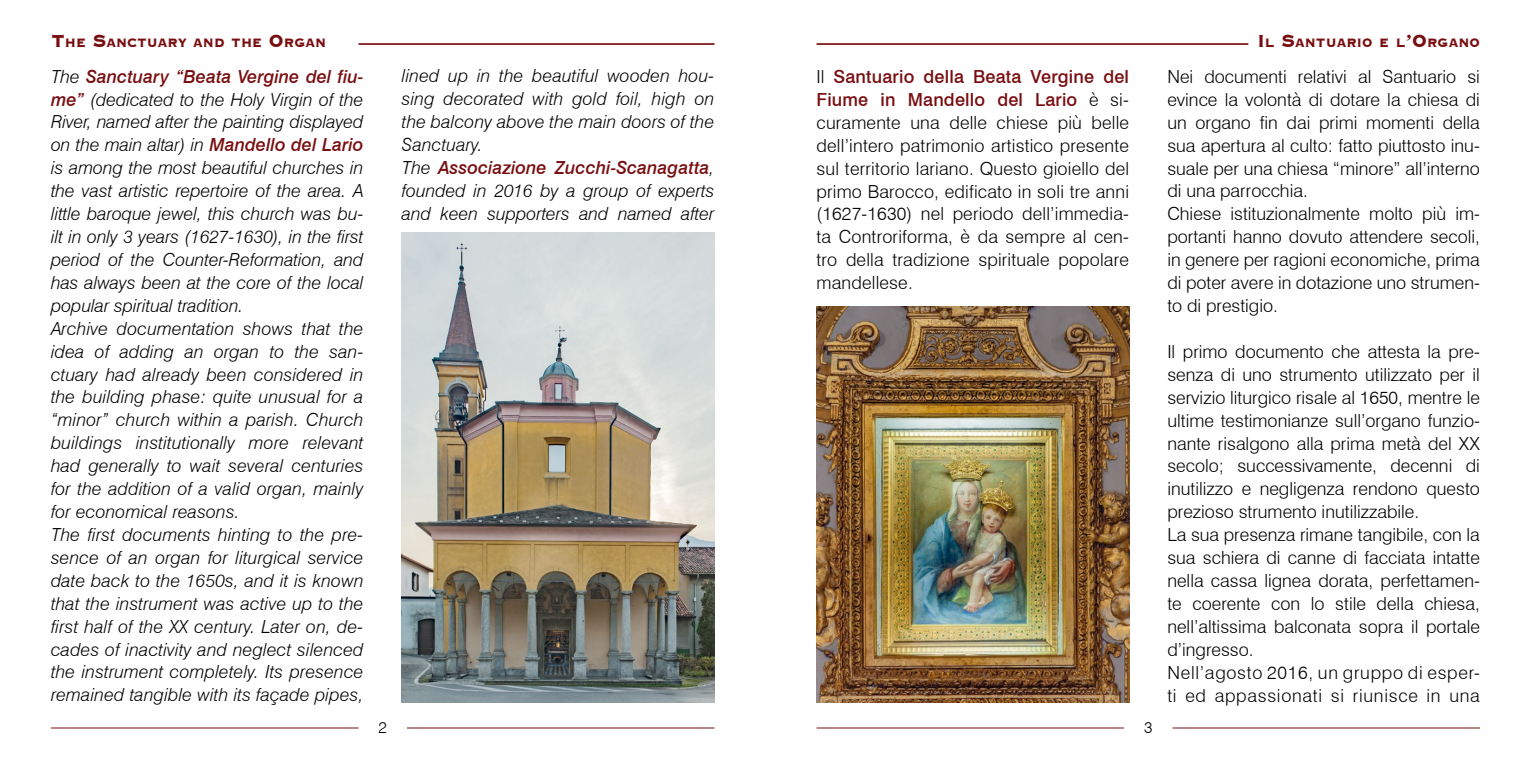
<style>
.page{position:relative;width:1531px;height:766px;background:#fff}
.page>*{position:absolute;margin:0;border:0;box-sizing:border-box;transform-origin:0 0}
.t1{font:300 18px/22.9px "Swiss 721 BT";color:#000}
.t2{font:italic 300 18px/22.9px "Swiss 721 BT";letter-spacing:.01em;color:#000}
.t3{font:800 15.75px "Copperplate Gothic BT";color:#790e11;scale:.93 1}
.t4{font:300 15.75px "Swiss 721 BT";color:#000}
.s1{font-size:22.5px}
.s2{font-weight:500;color:#790e11}
</style>
<div class="page">
<hr style="left:51px;top:727px;width:307px;height:1px;background:#790e11">
<hr style="left:816px;top:727px;width:308px;height:1px;background:#790e11">
<hr style="left:407px;top:727px;width:307px;height:1px;background:#790e11">
<hr style="left:1172px;top:727px;width:308px;height:1px;background:#790e11">
<hr style="left:358px;top:43px;width:356px;height:2px;background:#790e11">
<hr style="left:816px;top:43px;width:432px;height:2px;background:#790e11">
<img style="left:402px;top:233px;width:312px;height:469px">
<img style="left:816px;top:306px;width:313px;height:396px">
<p class="t3" style="left:51px;top:34px;width:297px"><span class="s1">T</span> he <span class="s1">S</span>anctuary and the <span class="s1">O</span>rgan</p>
<p class="t3" style="left:1257px;top:34px;width:241px"><span class="s1">I</span>l <span class="s1">S</span>antuario e l<span class="s1">’O</span>rgano</p>
<p class="t2" style="left:51px;top:65px;width:314px">The <span class="s2">Sanctuary “Beata Vergine del fiu&shy;me”</span> (dedicated to the Holy Virgin of the River, named after the painting displayed on the main altar) in <span class="s2">Mandello del Lario </span>is among the most beautiful churches in the vast artistic repertoire of the area. A little baroque jewel, this church was bu&shy;ilt in only 3 years (1627-1630), in the first period of the Counter-Reformation, and has always been at the core of the local popular spiritual tradition.<br>Archive documentation shows that the idea of adding an organ to the san&shy;ctuary had already been considered in the building phase: quite unusual for a “minor” church within a parish. Church buildings institutionally more relevant had generally to wait several centuries for the addition of a valid organ, mainly for economical reasons.<br>The first documents hinting to the pre&shy;sence of an organ for liturgical service date back to the 1650s, and it is known that the instrument was active up to the first half of the XX century. Later on, de&shy;cades of inactivity and neglect silenced the instrument completely. Its presence remained tangible with its façade pipes,</p>
<p class="t2" style="left:402px;top:64px;width:314px">lined up in the beautiful wooden hou&shy;sing decorated with gold foil, high on the balcony above the main doors of the Sanctuary.<br>The <span class="s2">Associazione Zucchi-Scanagatta</span>, founded in 2016 by a group of experts and keen supporters and named after</p>
<p class="t1" style="left:816px;top:65px;width:314px;text-align:justify">Il <span class="s2">Santuario della Beata Vergine del Fiume in Mandello del Lario</span> è si&shy;curamente una delle chiese più belle dell’intero patrimonio artistico presente sul territorio lariano. Questo gioiello del primo Barocco, edificato in soli tre anni (1627-1630) nel periodo dell’immedia&shy;ta Controriforma, è da sempre al cen&shy;tro della tradizione spirituale popolare mandellese.</p>
<p class="t1" style="left:1167px;top:65px;width:314px">Nei documenti relativi al Santuario si evince la volontà di dotare la chiesa di un organo fin dai primi momenti della sua apertura al culto: fatto piuttosto inu&shy;suale per una chiesa “minore” all’interno di una parrocchia.<br>Chiese istituzionalmente molto più im&shy;portanti hanno dovuto attendere secoli, in genere per ragioni economiche, prima di poter avere in dotazione uno strumen&shy;to di prestigio.</p>
<p class="t1" style="left:1167px;top:340px;width:314px">Il primo documento che attesta la pre&shy;senza di uno strumento utilizzato per il servizio liturgico risale al 1650, mentre le ultime testimonianze sull’organo funzio&shy;nante risalgono alla prima metà del XX secolo; successivamente, decenni di inutilizzo e negligenza rendono questo prezioso strumento inutilizzabile.<br>La sua presenza rimane tangibile, con la sua schiera di canne di facciata intatte nella cassa lignea dorata, perfettamen&shy;te coerente con lo stile della chiesa, nell’altissima balconata sopra il portale d’ingresso.<br>Nell’agosto 2016, un gruppo di esper&shy;ti ed appassionati si riunisce in una</p>
<p class="t4" style="left:378px;top:718px;width:10px">2</p>
<p class="t4" style="left:1144px;top:718px;width:10px">3</p>
</div>
